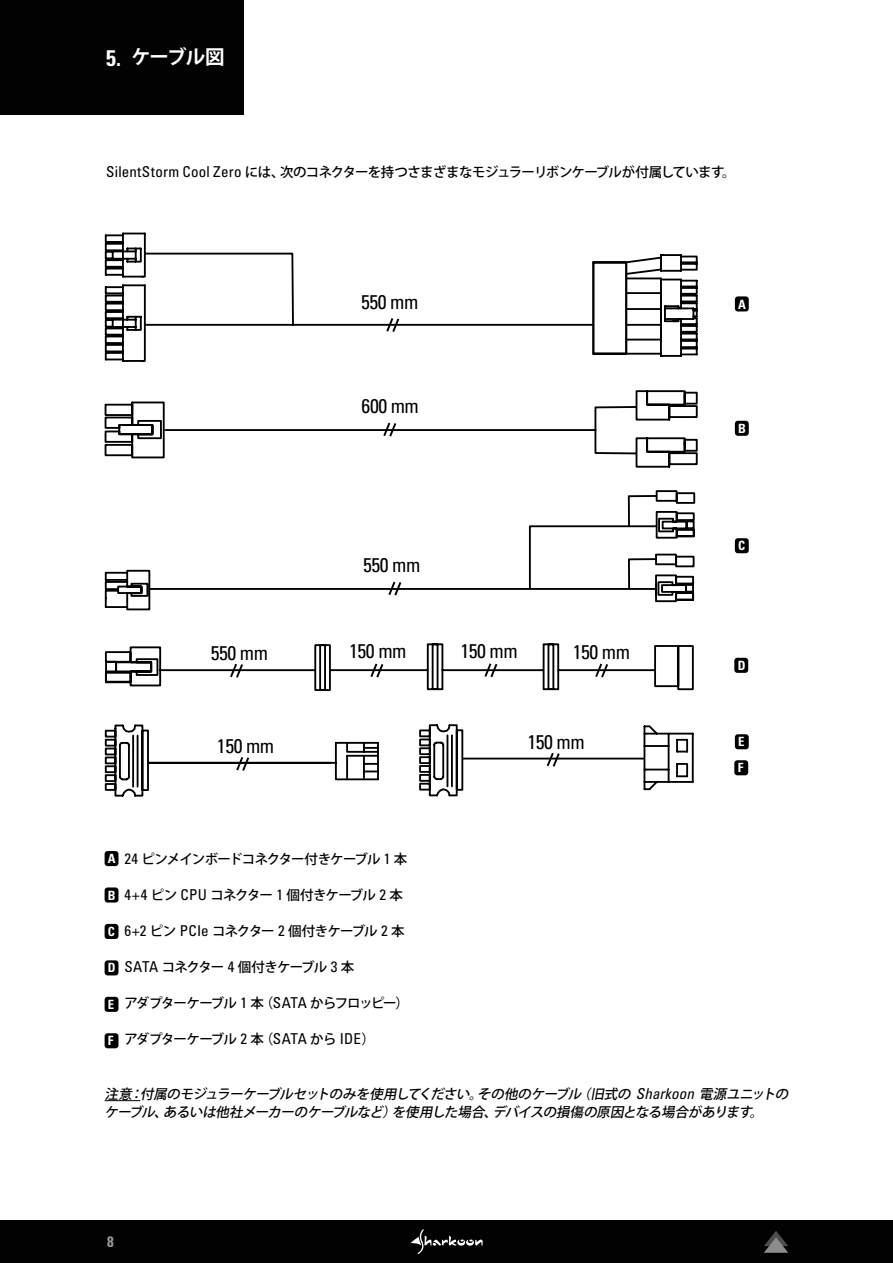
<style>
.page{position:relative;width:893px;height:1263px;background:#fff}
.page>*{position:absolute;margin:0;border:0;box-sizing:border-box;transform-origin:0 0}
.t1{font:condensed 19.8px "Univers";letter-spacing:-.02em;color:#000}
.t2{font:700 19.5px "Koz Go Pr 6 N";letter-spacing:-.055em;color:#fff}
.t3{font:15px "Univers LTCYR 67 Bold Cond";color:#d9d9d9}
.t4{font:500 13.5px "Koz Go Pr 6 N";letter-spacing:-.07em;color:#000}
.t5{font:italic 500 13.5px/18px "Koz Go Pr 6 N";color:#000}
.t6{font:500 13.5px "Koz Go Pr 6 N";letter-spacing:-.05em;color:#000}
.t7{font:500 13.5px "Koz Go Pr 6 N";letter-spacing:-.095em;color:#000}
.t8{font:12.75px "Univers LTCYR 67 Bold Cond";color:#fff}
.s1{font-family:"Univers LTCYR 67 Bold Cond";font-weight:400;font-size:22.5px}
.s2{font-family:"Univers LTCYR 57";font-weight:400;font-stretch:condensed;font-size:15px}
.s3{font-family:"Univers LTCYR 57 Condensed Obl";font-weight:400;font-style:normal;font-size:15px}
</style>
<div class="page">
<svg style="left:105px;top:233px;width:593px;height:129px"></svg>
<svg style="left:591px;top:260px;width:37px;height:96px"></svg>
<hr style="left:593px;top:261px;width:33px;height:2px;background:#000">
<hr style="left:625px;top:262px;width:2px;height:92px;background:#000">
<hr style="left:592px;top:262px;width:2px;height:92px;background:#000">
<svg style="left:105px;top:390px;width:593px;height:301px"></svg>
<svg style="left:228px;top:662px;width:17px;height:18px"></svg>
<svg style="left:105px;top:724px;width:589px;height:73px"></svg>
<svg style="left:369px;top:316px;width:241px;height:453px"></svg>
<svg style="left:387px;top:579px;width:16px;height:19px"></svg>
<svg style="left:627px;top:557px;width:31px;height:34px"></svg>
<div style="left:0;top:1220px;width:893px;height:43px;background:#020203"></div>
<svg style="left:410px;top:1229px;width:73px;height:25px"></svg>
<svg style="left:764px;top:1231px;width:24px;height:22px"></svg>
<div style="left:0;top:0;width:244px;height:115px;background:#020203"></div>
<div style="left:105px;top:851px;width:13px;height:15px;background:#000;border-radius:3px"></div>
<div style="left:735px;top:296px;width:14px;height:15px;background:#000;border-radius:3px"></div>
<div style="left:105px;top:887px;width:13px;height:15px;background:#000;border-radius:3px"></div>
<div style="left:735px;top:421px;width:14px;height:15px;background:#000;border-radius:3px"></div>
<div style="left:105px;top:924px;width:13px;height:15px;background:#000;border-radius:3px"></div>
<div style="left:735px;top:538px;width:14px;height:15px;background:#000;border-radius:3px"></div>
<div style="left:105px;top:960px;width:13px;height:15px;background:#000;border-radius:3px"></div>
<div style="left:105px;top:997px;width:13px;height:15px;background:#000;border-radius:3px"></div>
<div style="left:735px;top:734px;width:14px;height:15px;background:#000;border-radius:3px"></div>
<div style="left:105px;top:1033px;width:13px;height:15px;background:#000;border-radius:3px"></div>
<div style="left:734px;top:760px;width:14px;height:15px;background:#000;border-radius:3px"></div>
<div style="left:734px;top:658px;width:14px;height:15px;background:#000;border-radius:3px"></div>
<hr style="left:105px;top:1100px;width:35px;height:1px;background:#000">
<h2 class="t2" style="left:106px;top:46px;width:120px"><span class="s1">5.</span> ケーブル図</h2>
<p class="t6" style="left:106px;top:165px;width:631px"><span class="s2">SilentStorm Cool Zero</span> には、次のコネクターを持つさまざまなモジュラーリボンケーブルが付属しています。</p>
<h1 class="t1" style="left:361px;top:289px;width:59px">550 mm</h1>
<h1 class="t1" style="left:362px;top:393px;width:59px">600 mm</h1>
<h1 class="t1" style="left:363px;top:553px;width:59px">550 mm</h1>
<h1 class="t1" style="left:211px;top:640px;width:59px">550 mm</h1>
<h1 class="t1" style="left:349px;top:638px;width:59px">150 mm</h1>
<h1 class="t1" style="left:460px;top:638px;width:59px">150 mm</h1>
<h1 class="t1" style="left:573px;top:639px;width:59px">150 mm</h1>
<h1 class="t1" style="left:217px;top:733px;width:59px">150 mm</h1>
<h1 class="t1" style="left:527px;top:729px;width:59px">150 mm</h1>
<p class="t8" style="left:108px;top:851px;width:9px">A</p>
<p class="t8" style="left:108px;top:887px;width:9px">B</p>
<p class="t8" style="left:108px;top:924px;width:9px">C</p>
<p class="t8" style="left:108px;top:960px;width:9px">D</p>
<p class="t8" style="left:108px;top:996px;width:8px">E</p>
<p class="t8" style="left:108px;top:1033px;width:7px">F</p>
<p class="t4" style="left:124px;top:851px;width:284px"><span class="s2">24</span> ピンメインボードコネクター付きケーブル <span class="s2">1</span> 本</p>
<p class="t4" style="left:124px;top:887px;width:280px"><span class="s2">4+4</span> ピン <span class="s2">CPU</span> コネクター <span class="s2">1</span> 個付きケーブル <span class="s2">2</span> 本</p>
<p class="t4" style="left:124px;top:923px;width:282px"><span class="s2">6+2</span> ピン <span class="s2">PCIe</span> コネクター <span class="s2">2</span> 個付きケーブル <span class="s2">2</span> 本</p>
<p class="t4" style="left:124px;top:959px;width:231px"><span class="s2">SATA</span> コネクター <span class="s2">4</span> 個付きケーブル <span class="s2">3</span> 本</p>
<p class="t7" style="left:124px;top:995px;width:286px">アダプターケーブル <span class="s2">1</span> 本（<span class="s2">SATA</span> からフロッピー）</p>
<p class="t4" style="left:124px;top:1031px;width:252px">アダプターケーブル <span class="s2">2</span> 本（<span class="s2">SATA</span> から <span class="s2">IDE</span>）</p>
<p class="t8" style="left:738px;top:296px;width:9px">A</p>
<p class="t8" style="left:738px;top:420px;width:9px">B</p>
<p class="t8" style="left:738px;top:538px;width:9px">C</p>
<p class="t8" style="left:738px;top:657px;width:9px">D</p>
<p class="t8" style="left:738px;top:734px;width:8px">E</p>
<p class="t8" style="left:738px;top:760px;width:7px">F</p>
<p class="t5" style="left:105px;top:1085px;width:689px">注意：付属のモジュラーケーブルセットのみを使用してください。その他のケーブル（旧式の <span class="s3">S h a rko o n</span> 電源ユニットのケーブル、あるいは他社メーカーのケーブルなど）を使用した場合、デバイスの損傷の原因となる場合があります。</p>
<p class="t3" style="left:107px;top:1232px;width:8px">8</p>
</div>
